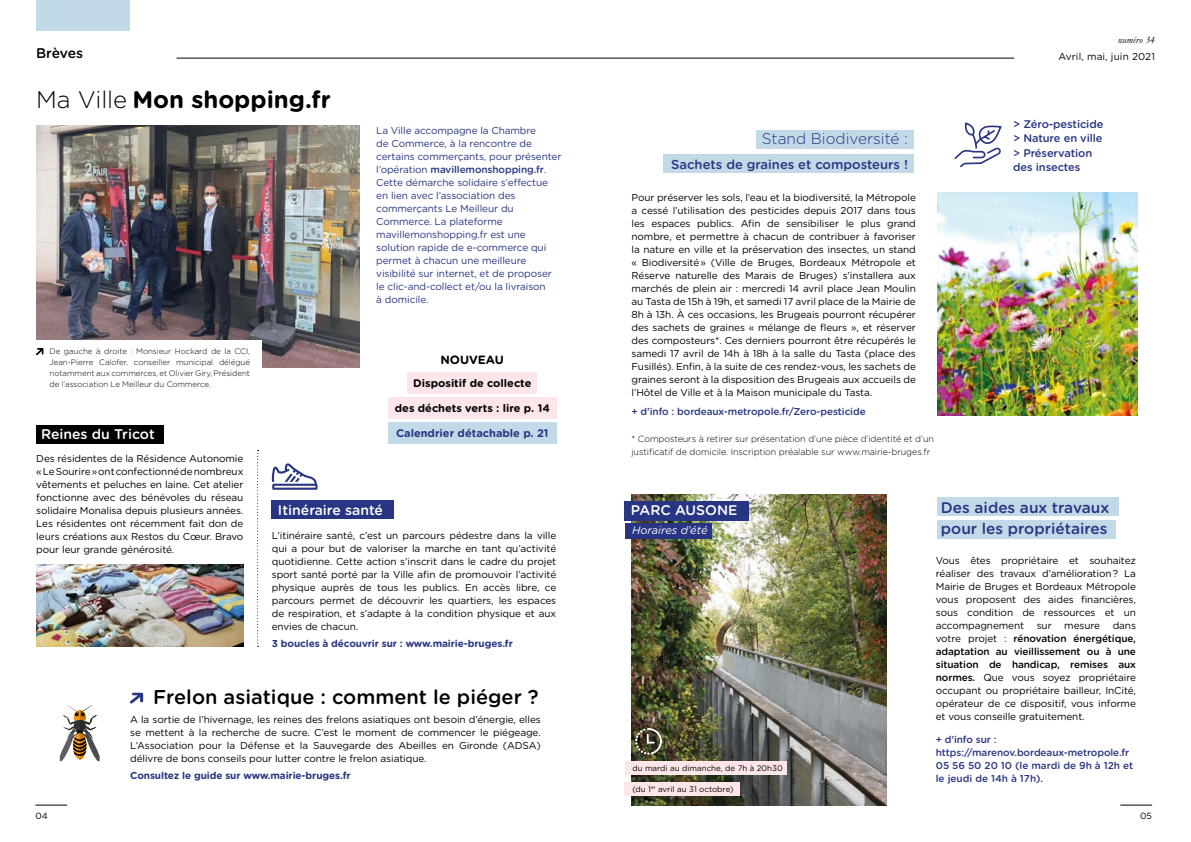
<style>
.page{position:relative;width:1191px;height:842px;background:#fff}
.page>*{position:absolute;margin:0;border:0;box-sizing:border-box;transform-origin:0 0}
.t1{font:700 24px "Gotham Rounded";color:#000}
.t2{font:500 20px "Gotham Rounded";color:#000}
.t3{font:500 15.4px "Gotham Rounded";color:#283583}
.t4{font:300 15.4px "Gotham Rounded";color:#283583}
.t5{font:500 14px "Gotham Rounded";color:#fff}
.t6{font:500 14px "Gotham Rounded";letter-spacing:-.02em;color:#000}
.t7{font:500 13px "Gotham Rounded";color:#283583}
.t8{font:700 12px "Gotham Rounded";color:#000}
.t9{font:500 11.1px/14.4px "Gotham Rounded";letter-spacing:-.01em;color:#283583}
.t10{font:700 11px "Gotham Rounded";color:#000}
.t11{font:700 11px "Gotham Rounded";color:#283583}
.t12{font:italic 11px "Gotham Rounded";color:#fff}
.t13{font:10px/13px "Gotham Rounded";letter-spacing:-.01em;color:#000;text-align:justify}
.t14{font:10px/13px "Gotham Rounded";letter-spacing:-.01em;color:#283583}
.t15{font:500 10px/13px "Gotham Rounded";letter-spacing:-.01em;color:#283583}
.t16{font:700 10px "Gotham Rounded";letter-spacing:-.01em;color:#283583}
.t17{font:10px "Gotham Rounded";letter-spacing:.01em;color:#000}
.t18{font:italic 10px "Garamond";letter-spacing:.01em;color:#000}
.t19{font:300 9px/13px "Gotham Rounded";letter-spacing:-.01em;color:#000}
.t20{font:9px "Gotham Rounded";color:#000}
.t21{font:300 8px/11px "Gotham Rounded";letter-spacing:-.01em;color:#000;text-align:justify}
.t22{font:8px "Gotham Rounded";color:#000}
.s1{font-weight:300}
.s2{font-weight:500}
</style>
<div class="page">
<hr style="left:35px;top:805px;width:32px;height:1px;background:#000">
<div style="left:36px;top:0;width:94px;height:31px;background:#c2d9e7"></div>
<hr style="left:177px;top:58px;width:837px;height:1px;background:#000">
<img style="left:36px;top:126px;width:323px;height:242px">
<div style="left:23px;top:340px;width:238px;height:64px;background:#fff"></div>
<svg style="left:130px;top:693px;width:13px;height:10px"></svg>
<svg style="left:257px;top:450px;width:2px;height:197px"></svg>
<div style="left:36px;top:425px;width:127px;height:19px;background:#000"></div>
<svg style="left:59px;top:705px;width:41px;height:56px"></svg>
<div style="left:272px;top:501px;width:122px;height:18px;background:#283583"></div>
<div style="left:407px;top:372px;width:130px;height:21px;background:#fce6ea"></div>
<div style="left:388px;top:397px;width:168px;height:21px;background:#fce6ea"></div>
<div style="left:388px;top:422px;width:168px;height:22px;background:#c2d9e7"></div>
<svg style="left:271px;top:463px;width:47px;height:27px"></svg>
<img style="left:36px;top:564px;width:208px;height:83px">
<svg style="left:36px;top:348px;width:7px;height:7px"></svg>
<hr style="left:1120px;top:805px;width:32px;height:1px;background:#000">
<div style="left:755px;top:130px;width:158px;height:18px;background:#c2d9e7"></div>
<div style="left:663px;top:154px;width:250px;height:19px;background:#c2d9e7"></div>
<div style="left:937px;top:497px;width:181px;height:19px;background:#c2d9e7"></div>
<div style="left:936px;top:520px;width:179px;height:18px;background:#c2d9e7"></div>
<svg style="left:954px;top:123px;width:48px;height:45px"></svg>
<img style="left:937px;top:192px;width:200px;height:223px">
<img style="left:631px;top:494px;width:255px;height:312px">
<div style="left:625px;top:761px;width:161px;height:14px;background:#fce6ea"></div>
<div style="left:625px;top:782px;width:115px;height:13px;background:#fce6ea"></div>
<svg style="left:635px;top:728px;width:27px;height:27px"></svg>
<div style="left:624px;top:501px;width:124px;height:19px;background:#283583"></div>
<div style="left:624px;top:523px;width:87px;height:16px;background:#283583"></div>
<h3 class="t6" style="left:36px;top:43px;width:49px">Brèves</h3>
<h1 class="t1" style="left:36px;top:82px;width:296px"><span class="s1">Ma Ville</span> Mon shopping.fr</h1>
<p class="t21" style="left:50px;top:346px;width:202px">De gauche à droite : Monsieur Hockard de la CCI, Jean-Pierre Calofer, conseiller municipal délégué notamment aux commerces, et Olivier Giry, Président de l’association Le Meilleur du Commerce.</p>
<h3 class="t5" style="left:41px;top:424px;width:115px">Reines du Tricot</h3>
<p class="t14" style="left:376px;top:123px;width:187px">La Ville accompagne la Chambre<br>de Commerce, à la rencontre de certains commerçants, pour présenter l’opération <span class="s2">mavillemonshopping.fr</span>.<br>Cette démarche solidaire s‘effectue en lien avec l’association des commerçants Le Meilleur du<br>Commerce. La plateforme mavillemonshopping.fr est une solution rapide de e-commerce qui permet à chacun une meilleure visibilité sur internet, et de proposer le clic-and-collect et/ou la livraison<br>à domicile.</p>
<p class="t8" style="left:440px;top:351px;width:65px">NOUVEAU</p>
<p class="t10" style="left:413px;top:375px;width:120px">Dispositif de collecte</p>
<p class="t10" style="left:395px;top:400px;width:157px">des déchets verts : lire p. 14</p>
<p class="t11" style="left:396px;top:425px;width:154px">Calendrier détachable p. 21</p>
<p class="t13" style="left:36px;top:451px;width:209px">Des résidentes de la Résidence Autonomie « Le Sourire » ont confectionné de nombreux vêtements et peluches en laine. Cet atelier fonctionne avec des bénévoles du réseau solidaire Monalisa depuis plusieurs années.<br>Les résidentes ont récemment fait don de leurs créations aux Restos du Cœur. Bravo pour leur grande générosité.</p>
<h3 class="t5" style="left:278px;top:500px;width:107px">Itinéraire santé</h3>
<p class="t13" style="left:272px;top:528px;width:286px">L’itinéraire santé, c’est un parcours pédestre dans la ville qui a pour but de valoriser la marche en tant qu’activité quotidienne. Cette action s’inscrit dans le cadre du projet sport santé porté par la Ville afin de promouvoir l’activité physique auprès de tous les publics. En accès libre, ce parcours permet de découvrir les quartiers, les espaces de respiration, et s’adapte à la condition physique et aux envies de chacun.</p>
<p class="t16" style="left:272px;top:636px;width:242px">3 boucles à découvrir sur : www.mairie-bruges.fr</p>
<p class="t20" style="left:35px;top:810px;width:14px">04</p>
<h2 class="t2" style="left:153px;top:682px;width:387px">Frelon asiatique : comment le piéger ?</h2>
<p class="t13" style="left:130px;top:712px;width:412px">A la sortie de l’hivernage, les reines des frelons asiatiques ont besoin d’énergie, elles se mettent à la recherche de sucre. C’est le moment de commencer le piégeage.<br>L’Association pour la Défense et la Sauvegarde des Abeilles en Gironde (ADSA) délivre de bons conseils pour lutter contre le frelon asiatique.</p>
<p class="t16" style="left:130px;top:768px;width:222px">Consultez le guide sur www.mairie-bruges.fr</p>
<p class="t18" style="left:1117px;top:33px;width:39px">numéro 34</p>
<p class="t17" style="left:1058px;top:49px;width:98px">Avril, mai, juin 2021</p>
<h3 class="t4" style="left:762px;top:129px;width:148px">Stand Biodiversité :</h3>
<h3 class="t7" style="left:671px;top:155px;width:238px">Sachets de graines et composteurs !</h3>
<p class="t13" style="left:631px;top:190px;width:286px">Pour préserver les sols, l’eau et la biodiversité, la Métropole a cessé l’utilisation des pesticides depuis 2017 dans tous les espaces publics. Afin de sensibiliser le plus grand nombre, et permettre à chacun de contribuer à favoriser la nature en ville et la préservation des insectes, un stand « Biodiversité » (Ville de Bruges, Bordeaux Métropole et Réserve naturelle des Marais de Bruges) s’installera aux marchés de plein air : mercredi 14 avril place Jean Moulin au Tasta de 15h à 19h, et samedi 17 avril place de la Mairie de 8h à 13h. À ces occasions, les Brugeais pourront récupérer des sachets de graines « mélange de fleurs », et réserver des composteurs*. Ces derniers pourront être récupérés le samedi 17 avril de 14h à 18h à la salle du Tasta (place des Fusillés). Enfin, à la suite de ces rendez-vous, les sachets de graines seront à la disposition des Brugeais aux accueils de l’Hôtel de Ville et à la Maison municipale du Tasta.</p>
<p class="t15" style="left:631px;top:404px;width:236px">+ d’info : bordeaux-metropole.fr/Zero-pesticide</p>
<p class="t19" style="left:631px;top:432px;width:304px">* Composteurs à retirer sur présentation d’une pièce d’identité et d’un justificatif de domicile. Inscription préalable sur www.mairie-bruges.fr</p>
<p class="t9" style="left:1013px;top:116px;width:92px">&gt; Zéro-pesticide &gt; Nature en ville &gt; Préservation des insectes</p>
<h3 class="t5" style="left:631px;top:500px;width:108px">PARC AUSONE</h3>
<p class="t12" style="left:632px;top:523px;width:77px">Horaires d’été</p>
<h3 class="t3" style="left:941px;top:496px;width:170px">Des aides aux travaux</h3>
<h3 class="t3" style="left:941px;top:517px;width:168px">pour les propriétaires</h3>
<p class="t22" style="left:632px;top:763px;width:152px">du mardi au dimanche, de 7h à 20h30</p>
<p class="t22" style="left:632px;top:783px;width:103px">(du 1<sup>er</sup> avril au 31 octobre)</p>
<p class="t13" style="left:935px;top:553px;width:202px">Vous êtes propriétaire et souhaitez réaliser des travaux d’amélioration ? La Mairie de Bruges et Bordeaux Métropole vous proposent des aides financières, sous condition de ressources et un accompagnement</p>
<p class="t13" style="left:935px;top:618px;width:202px;text-indent:177px">dans votre projet : <span class="s2">rénovation énergétique, adaptation au vieillissement ou à une situation de handicap, remises aux normes.</span> Que vous soyez propriétaire occupant ou propriétaire bailleur, InCité, opérateur de ce dispositif, vous informe et vous conseille gratuitement.</p>
<p class="t15" style="left:935px;top:732px;width:199px">+ d’info sur : https://marenov.bordeaux-metropole.fr<br>05 56 50 20 10 (le mardi de 9h à 12h et le jeudi de 14h à 17h).</p>
<p class="t13" style="left:1036px;top:618px;width:16px">sur</p>
<p class="t13" style="left:1064px;top:618px;width:37px">mesure</p>
<p class="t20" style="left:1140px;top:810px;width:13px">05</p>
</div>
